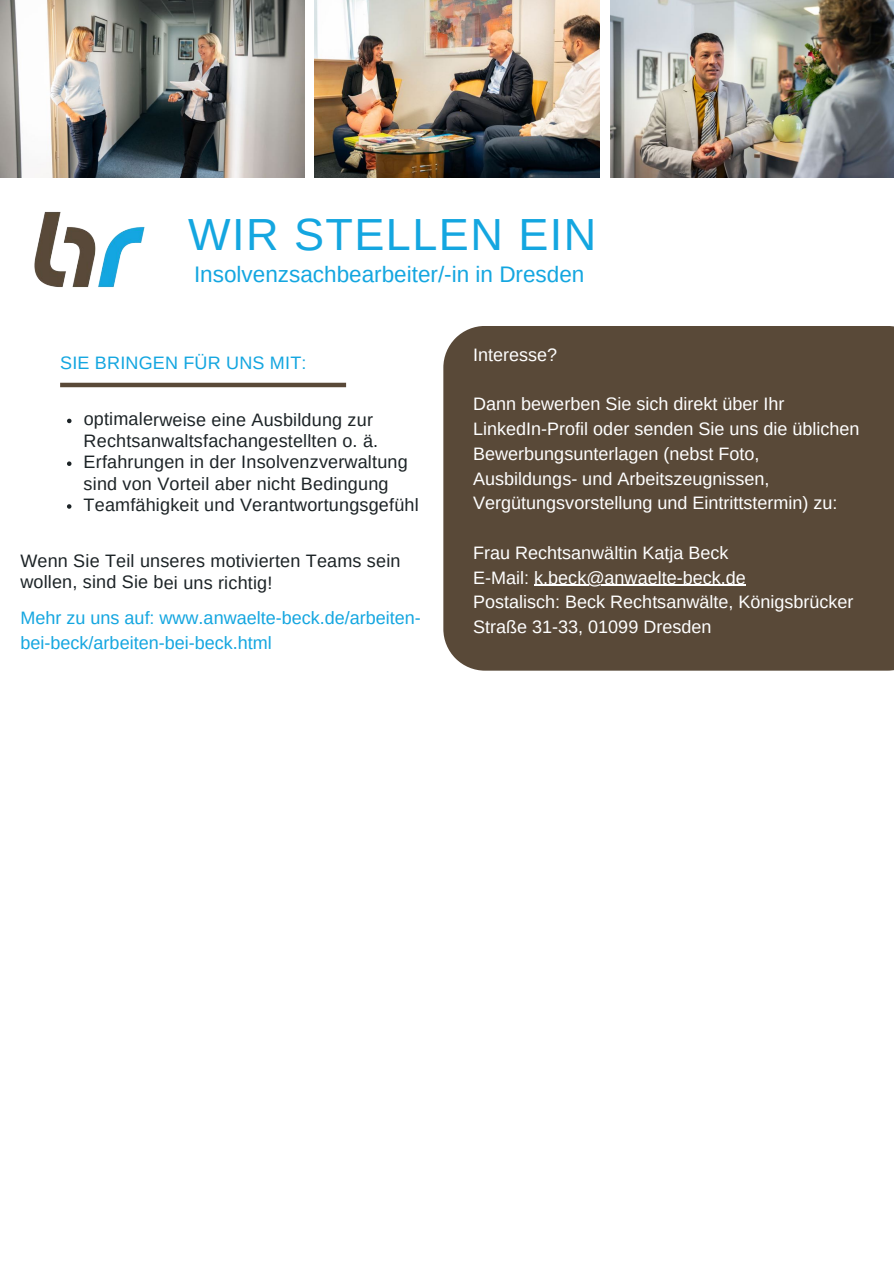
<style>
.page{position:relative;width:894px;height:1264px;background:#fff}
.page>*{position:absolute;margin:0;border:0;box-sizing:border-box;transform-origin:0 0}
.t1{font:45px "Arimo";letter-spacing:.035em;color:#14a6e0}
.t2{font:22.5px "Arimo";color:#14a6e0}
.t3{font:18px/24.8px "Arimo";color:#fff}
.t4{font:18px/21.3px "Arimo";letter-spacing:.01em;color:#1c2326}
.t5{font:18px/24.8px "Arimo";color:#14a6e0}
</style>
<div class="page">
<img style="left:0;top:1px;width:304px;height:176px">
<img style="left:34px;top:211px;width:111px;height:77px">
<hr style="left:60px;top:383px;width:286px;height:4px;background:#594938">
<div style="left:443px;top:326px;width:450px;height:344px;background:#594938"></div>
<img style="left:610px;top:1px;width:283px;height:176px">
<img style="left:314px;top:1px;width:285px;height:176px">
<svg style="left:67px;top:418px;width:4px;height:5px"></svg>
<svg style="left:67px;top:461px;width:4px;height:5px"></svg>
<svg style="left:67px;top:504px;width:4px;height:4px"></svg>
<hr style="left:534px;top:584px;width:211px;height:2px;background:#fff">
<p class="t1" style="left:188px;top:209px;width:409px">WIR STELLEN EIN</p>
<p class="t2" style="left:194px;top:262px;width:392px">Insolvenzsachbearbeiter/-in in Dresden</p>
<h2 class="t5" style="left:60px;top:350px;width:248px">SIE BRINGEN FÜR UNS MIT:</h2>
<h3 class="t3" style="left:473px;top:342px;width:86px">Interesse?</h3>
<p class="t3" style="left:473px;top:391px;width:388px">Dann bewerben Sie sich direkt über Ihr LinkedIn-Profil oder senden Sie uns die üblichen Bewerbungsunterlagen (nebst Foto, Ausbildungs- und Arbeitszeugnissen, Vergütungsvorstellung und Eintrittstermin) zu:</p>
<p class="t3" style="left:473px;top:540px;width:256px">Frau Rechtsanwältin Katja Beck</p>
<p class="t3" style="left:473px;top:565px;width:274px">E-Mail: k.beck@anwaelte-beck.de</p>
<p class="t3" style="left:473px;top:589px;width:381px">Postalisch: Beck Rechtsanwälte, Königsbrücker</p>
<p class="t3" style="left:473px;top:614px;width:239px">Straße 31-33, 01099 Dresden</p>
<p class="t4" style="left:84px;top:408px;width:296px">optimalerweise eine Ausbildung zur<br>Rechtsanwaltsfachangestellten o. ä.</p>
<p class="t4" style="left:84px;top:451px;width:325px">Erfahrungen in der Insolvenzverwaltung sind von Vorteil aber nicht Bedingung</p>
<h1 class="t4" style="left:84px;top:494px;width:336px">Teamfähigkeit und Verantwortungsgefühl</h1>
<p class="t4" style="left:20px;top:550px;width:381px">Wenn Sie Teil unseres motivierten Teams sein wollen, sind Sie bei uns richtig!</p>
<p class="t5" style="left:21px;top:605px;width:401px">Mehr zu uns auf: www.anwaelte-beck.de/arbeiten&shy;bei-beck/arbeiten-bei-beck.html</p>
</div>
